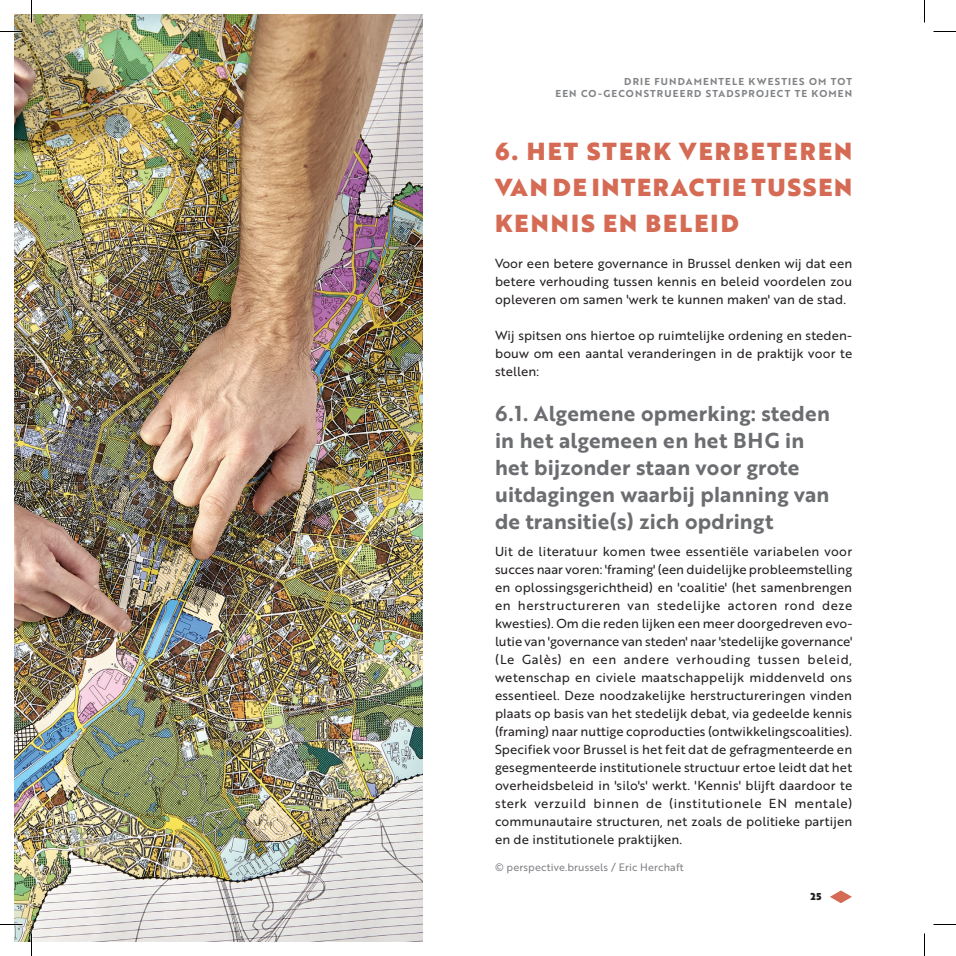
<style>
.page{position:relative;width:956px;height:956px;background:#fff}
.page>*{position:absolute;margin:0;border:0;box-sizing:border-box;transform-origin:0 0}
.t1{font:24px/36px "Brother 1816 Black";letter-spacing:.09em;color:#d56b54;text-align:justify}
.t2{font:21px/27px "Brother 1816 Bold";letter-spacing:.01em;color:#6c6d70}
.t3{font:12.75px/18px "Brother 1816 Regular";letter-spacing:.01em;color:#231f20;text-align:justify}
.t4{font:10.5px "Brother 1816 Regular";letter-spacing:.01em;color:#808285}
.t5{font:9.75px/12px "Brother 1816 Bold";letter-spacing:.12em;color:#808285;text-align:right}
.t6{font:9.75px "Brother 1816 Black";color:#231f20}
</style>
<div class="page">
<svg style="left:830px;top:890px;width:22px;height:13px"></svg>
<img style="left:14px;top:14px;width:409px;height:927px">
<hr style="left:0;top:923px;width:22px;height:2px;background:#fff">
<svg style="left:0;top:31px;width:22px;height:1px"></svg>
<svg style="left:933px;top:31px;width:23px;height:1px"></svg>
<svg style="left:0;top:924px;width:22px;height:1px"></svg>
<svg style="left:933px;top:924px;width:23px;height:1px"></svg>
<svg style="left:31px;top:0;width:1px;height:23px"></svg>
<svg style="left:31px;top:933px;width:1px;height:23px"></svg>
<svg style="left:924px;top:0;width:1px;height:23px"></svg>
<svg style="left:924px;top:933px;width:1px;height:23px"></svg>
<p class="t5" style="left:555px;top:75px;width:298px">DRIE FUNDAMENTELE KWESTIES OM TOT<br>EEN CO-GECONSTRUEERD STADSPROJECT TE KOMEN</p>
<h1 class="t1" style="left:495px;top:133px;width:359px">6. HET STERK VERBETEREN VAN DE INTERACTIE TUSSEN KENNIS EN BELEID</h1>
<p class="t3" style="left:495px;top:254px;width:359px">Voor een betere governance in Brussel denken wij dat een betere verhouding tussen kennis en beleid voordelen zou opleveren om samen 'werk te kunnen maken' van de stad.</p>
<p class="t3" style="left:495px;top:326px;width:359px">Wij spitsen ons hiertoe op ruimtelijke ordening en steden&shy;bouw om een aantal veranderingen in de praktijk voor te stellen:</p>
<h2 class="t2" style="left:495px;top:399px;width:337px">6.1. Algemene opmerking: steden in het algemeen en het BHG in het bijzonder staan voor grote uitdagingen waarbij planning van de transitie(s) zich opdringt</h2>
<p class="t3" style="left:495px;top:542px;width:359px">Uit de literatuur komen twee essentiële variabelen voor succes naar voren: 'framing' (een duidelijke probleemstelling en oplossingsgerichtheid) en 'coalitie' (het samenbrengen en herstructureren van stedelijke actoren rond deze kwesties). Om die reden lijken een meer doorgedreven evo&shy;lutie van 'governance van steden' naar 'stedelijke governance' (Le Galès) en een andere verhouding tussen beleid, wetenschap en civiele maatschappelijk middenveld ons essentieel. Deze noodzakelijke herstructureringen vinden plaats op basis van het stedelijk debat, via gedeelde kennis (framing) naar nuttige coproducties (ontwikkelingscoalities).<br>Specifiek voor Brussel is het feit dat de gefragmenteerde en gesegmenteerde institutionele structuur ertoe leidt dat het overheidsbeleid in 'silo's' werkt. 'Kennis' blijft daardoor te sterk verzuild binnen de (institutionele EN mentale) communautaire structuren, net zoals de politieke partijen en de institutionele praktijken.</p>
<p class="t4" style="left:495px;top:859px;width:190px">© perspective.brussels / Eric Herchaft</p>
<p class="t6" style="left:810px;top:889px;width:12px">25</p>
</div>
